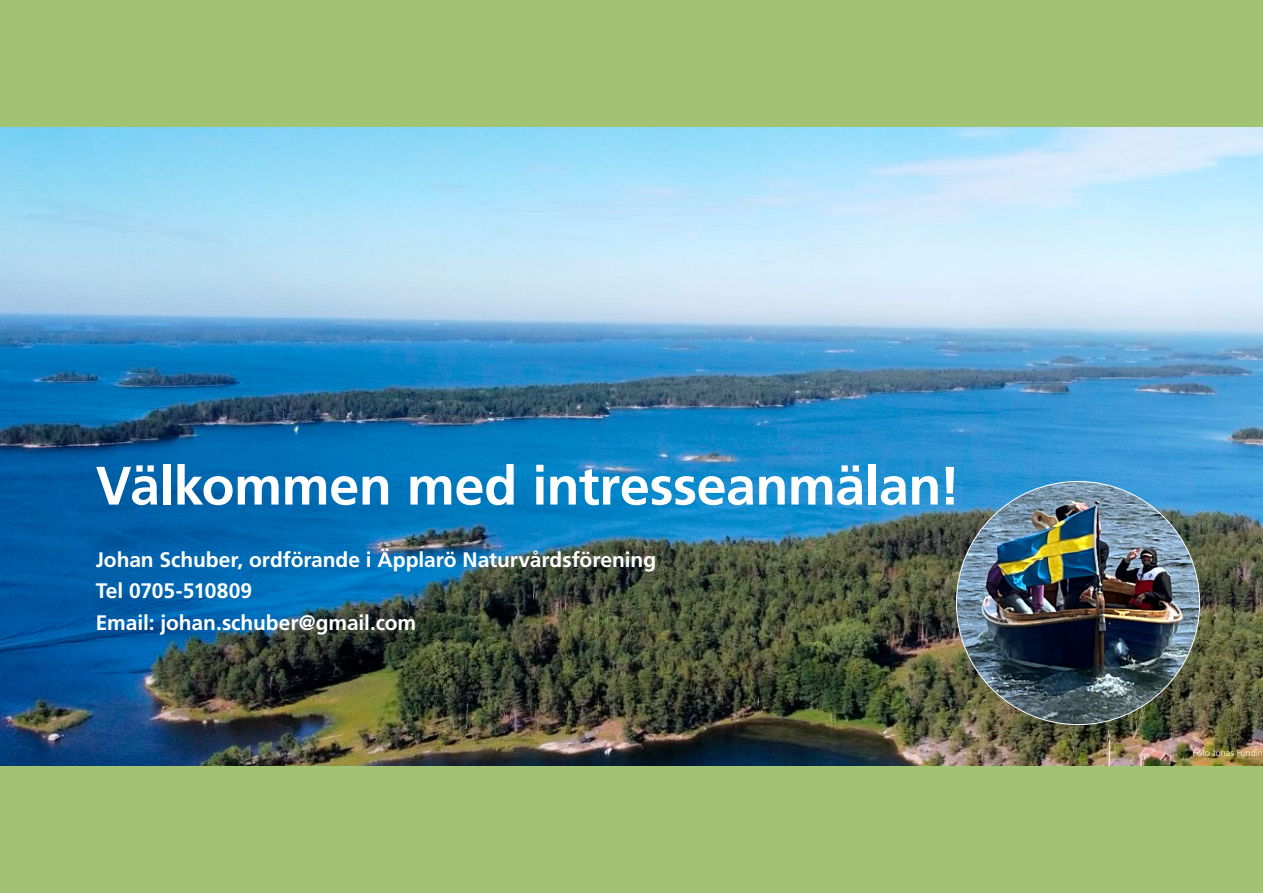
<style>
.page{position:relative;width:1263px;height:893px;background:#a2c374}
.page>*{position:absolute;margin:0;border:0;box-sizing:border-box;transform-origin:0 0}
.t1{font:700 54px "Frutiger LT Std";letter-spacing:-.01em;color:#fff}
.t2{font:700 21px/31.2px "Frutiger LT Std";letter-spacing:-.005em;color:#fff}
.t3{font:300 9px "Frutiger LT Std";letter-spacing:.015em;color:#fff}
</style>
<div class="page">
<img style="left:0;top:128px;width:1263px;height:637px">
<img style="left:956px;top:481px;width:243px;height:244px;border-radius:122px">
<h1 class="t1" style="left:96px;top:454px;width:866px">Välkommen med intresseanmälan!</h1>
<p class="t2" style="left:96px;top:544px;width:562px">Johan Schuber, ordförande i Äpplarö Naturvårdsförening<br>Tel 0705-510809<br>Email: johan.schuber@gmail.com</p>
<p class="t3" style="left:1193px;top:747px;width:72px">Foto Jonas Fundin</p>
</div>
